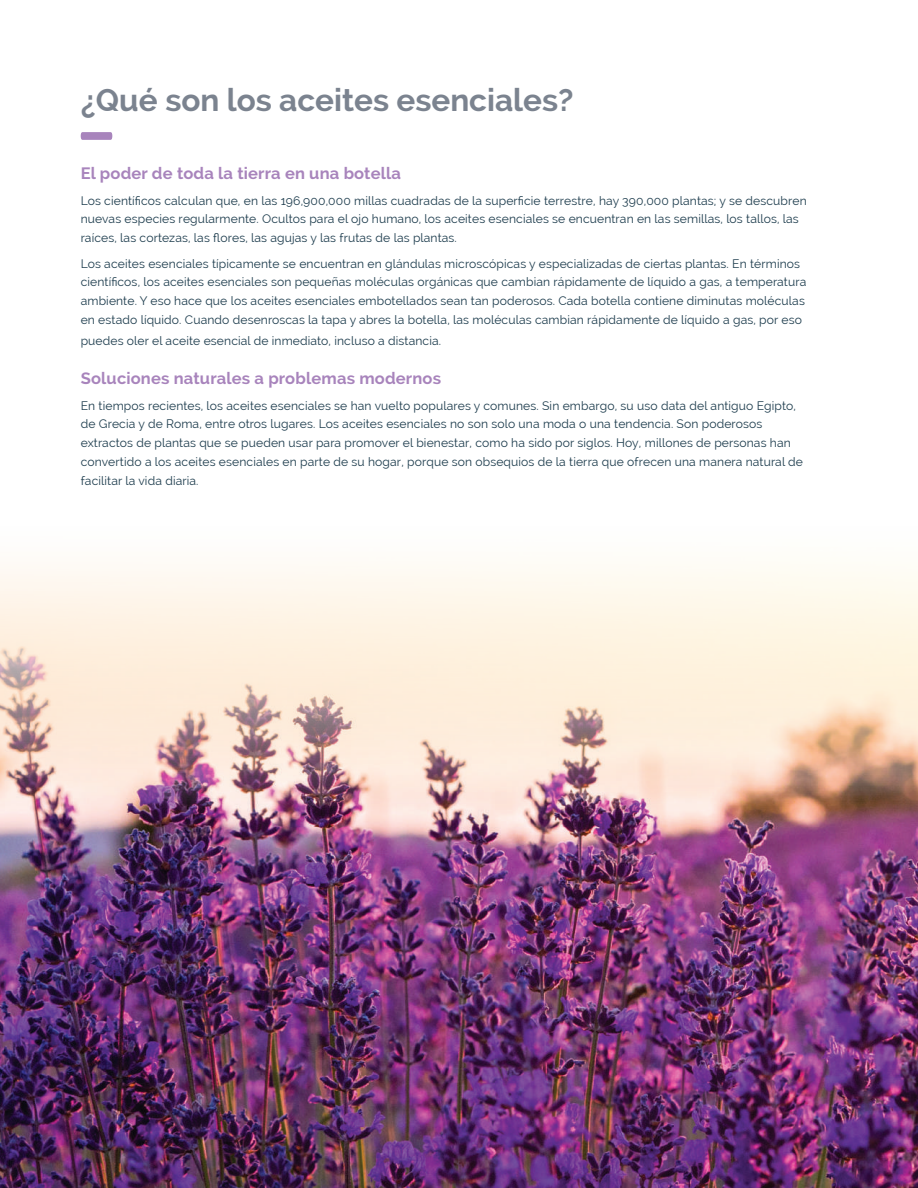
<style>
.page{position:relative;width:918px;height:1188px;background:#fff}
.page>*{position:absolute;margin:0;border:0;box-sizing:border-box;transform-origin:0 0}
.t1{font:700 31.5px "Raleway";color:#7b838f}
.t2{font:700 16.5px "Raleway";letter-spacing:.01em;color:#a884bc}
.t3{font:12.15px/18.8px "Raleway";letter-spacing:.01em;color:#1d3c4d}
</style>
<div class="page">
<img style="left:0;top:566px;width:918px;height:622px">
<svg style="left:81px;top:132px;width:31px;height:8px"></svg>
<h1 class="t1" style="left:81px;top:82px;width:494px">¿Qué son los aceites esenciales?</h1>
<h2 class="t2" style="left:81px;top:164px;width:322px">El poder de toda la tierra en una botella</h2>
<p class="t3" style="left:81px;top:191px;width:728px">Los científicos calculan que, en las 196,900,000 millas cuadradas de la superficie terrestre, hay 390,000 plantas; y se descubren nuevas especies regularmente. Ocultos para el ojo humano, los aceites esenciales se encuentran en las semillas, los tallos, las raíces, las cortezas, las flores, las agujas y las frutas de las plantas.</p>
<p class="t3" style="left:81px;top:254px;width:727px">Los aceites esenciales típicamente se encuentran en glándulas microscópicas y especializadas de ciertas plantas. En términos científicos, los aceites esenciales son pequeñas moléculas orgánicas que cambian rápidamente de líquido a gas, a temperatura ambiente. Y eso hace que los aceites esenciales embotellados sean tan poderosos. Cada botella contiene diminutas moléculas en estado líquido. Cuando desenroscas la tapa y abres la botella, las moléculas cambian rápidamente de líquido a gas, por eso</p>
<p class="t3" style="left:81px;top:331px;width:362px">puedes oler el aceite esencial de inmediato, incluso a distancia.</p>
<h2 class="t2" style="left:81px;top:369px;width:362px">Soluciones naturales a problemas modernos</h2>
<p class="t3" style="left:81px;top:396px;width:724px">En tiempos recientes, los aceites esenciales se han vuelto populares y comunes. Sin embargo, su uso data del antiguo Egipto, de Grecia y de Roma, entre otros lugares. Los aceites esenciales no son solo una moda o una tendencia. Son poderosos extractos de plantas que se pueden usar para promover el bienestar, como ha sido por siglos. Hoy, millones de personas han convertido a los aceites esenciales en parte de su hogar, porque son obsequios de la tierra que ofrecen una manera natural de facilitar la vida diaria.</p>
</div>
